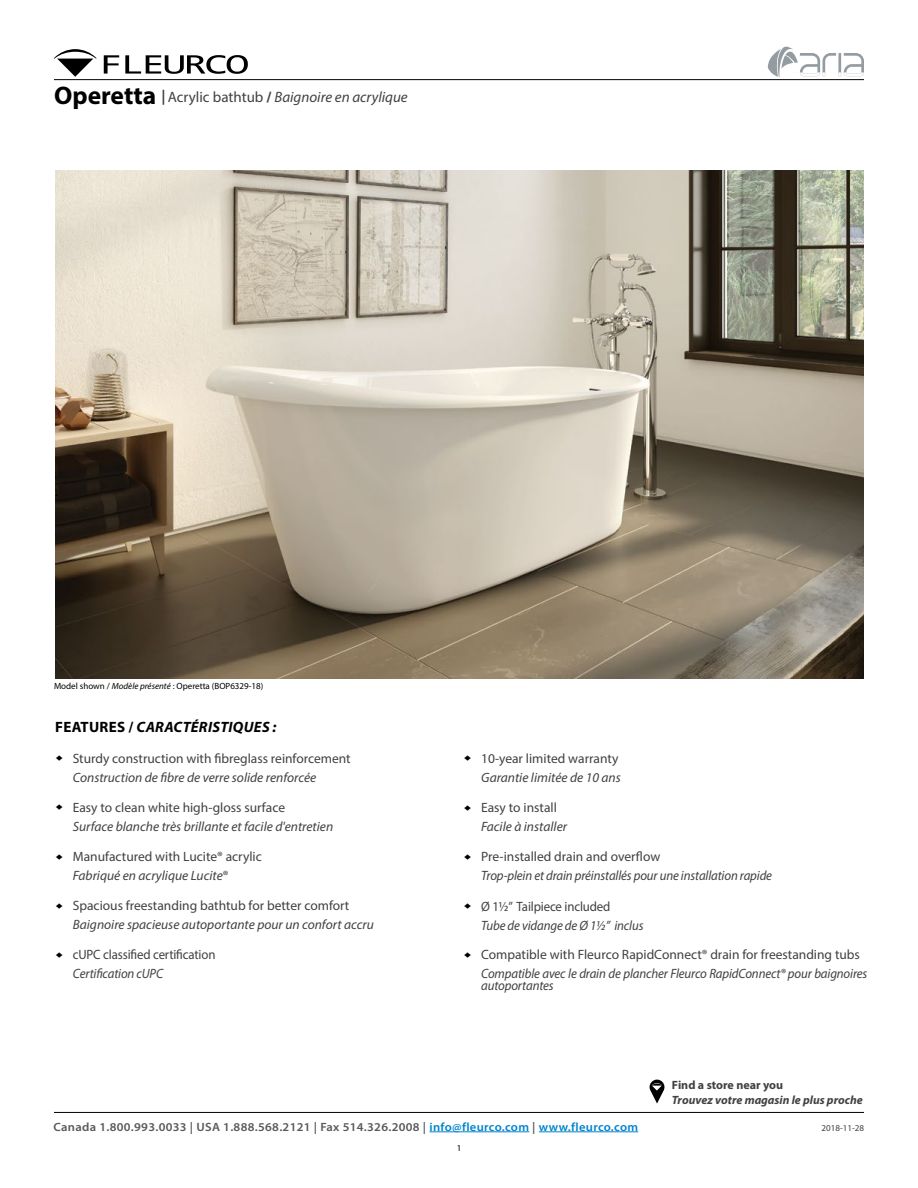
<style>
.page{position:relative;width:918px;height:1188px;background:#fff}
.page>*{position:absolute;margin:0;border:0;box-sizing:border-box;transform-origin:0 0}
.t1{font:italic 15px "Myriad Pro";color:#414042}
.t2{font:italic 700 15px "Myriad Pro";letter-spacing:.02em;color:#000}
.t3{font:13.5px/18.8px "Myriad Pro";color:#414042}
.t4{font:italic 13.5px/12px "Myriad Pro";letter-spacing:-.01em;color:#414042;scale:.95 1}
.t5{font:italic 13.5px "Myriad Pro";letter-spacing:-.01em;color:#414042}
.t6{font:13.5px "Myriad Pro";color:#414042;scale:.95 1}
.t7{font:600 12px "Myriad Pro";letter-spacing:.025em;color:#58595b;scale:1.05 1}
.t8{font:italic 700 12px "Myriad Pro";color:#414042}
.t9{font:700 12px "Myriad Pro";color:#414042}
.t10{font:10.8px "Arial";color:#000;scale:1.11 1}
.t11{font:9px "Myriad Pro";color:#000}
.t12{font:9px "Myriad Pro";color:#414042}
.s1{font-weight:700;font-style:normal;font-size:25.5px;color:#000}
.s2{font-weight:700}
.s3{font-style:normal}
.s4{font-weight:700;font-style:normal}
.s5{font-style:italic}
.s6{color:#0083cd}
</style>
<div class="page">
<hr style="left:54px;top:1112px;width:810px;height:1px;background:#000">
<hr style="left:429px;top:1132px;width:100px;height:1px;background:#0083cd">
<hr style="left:539px;top:1132px;width:99px;height:1px;background:#0083cd">
<hr style="left:54px;top:79px;width:810px;height:1px;background:#000">
<svg style="left:104px;top:55px;width:15px;height:19px"></svg>
<svg style="left:125px;top:55px;width:123px;height:19px"></svg>
<svg style="left:54px;top:49px;width:42px;height:28px"></svg>
<svg style="left:768px;top:46px;width:96px;height:31px"></svg>
<img style="left:55px;top:171px;width:809px;height:507px">
<svg style="left:650px;top:1080px;width:14px;height:24px"></svg>
<p class="t1" style="left:54px;top:88px;width:355px"><span class="s1">Operetta</span> <span class="s2">|</span> <span class="s3">Acrylic bathtub</span> <span class="s4">/</span> Baignoire en acrylique</p>
<p class="t11" style="left:54px;top:680px;width:211px">Model shown / <span class="s5">Modèle présenté</span> : Operetta (BOP6329-18)</p>
<p class="t2" style="left:55px;top:717px;width:223px"><span class="s3">FEATURES /</span> CARACTÉRISTIQUES :</p>
<p class="t3" style="left:73px;top:749px;width:280px">Sturdy construction with fibreglass reinforcement</p>
<p class="t5" style="left:73px;top:769px;width:245px">Construction de fibre de verre solide renforcée</p>
<p class="t10" style="left:67px;top:755px;width:7px;rotate:90deg">♦</p>
<p class="t10" style="left:475px;top:755px;width:7px;rotate:90deg">♦</p>
<p class="t3" style="left:481px;top:749px;width:139px">10-year limited warranty</p>
<p class="t5" style="left:481px;top:769px;width:141px">Garantie limitée de 10 ans</p>
<p class="t10" style="left:67px;top:804px;width:7px;rotate:90deg">♦</p>
<p class="t3" style="left:73px;top:798px;width:214px">Easy to clean white high-gloss surface</p>
<p class="t5" style="left:73px;top:818px;width:262px">Surface blanche très brillante et facile d'entretien</p>
<p class="t10" style="left:475px;top:805px;width:7px;rotate:90deg">♦</p>
<p class="t3" style="left:481px;top:798px;width:77px">Easy to install</p>
<p class="t5" style="left:481px;top:818px;width:87px">Facile à installer</p>
<p class="t10" style="left:67px;top:854px;width:7px;rotate:90deg">♦</p>
<p class="t3" style="left:73px;top:847px;width:190px">Manufactured with Lucite® acrylic<br><span class="s5">Fabriqué en acrylique Lucite</span>®</p>
<p class="t10" style="left:475px;top:854px;width:7px;rotate:90deg">♦</p>
<p class="t3" style="left:481px;top:847px;width:181px">Pre-installed drain and overflow</p>
<p class="t4" style="left:481px;top:869px;width:308px">Trop-plein et drain préinstallés pour une installation rapide</p>
<p class="t10" style="left:67px;top:903px;width:7px;rotate:90deg">♦</p>
<p class="t3" style="left:73px;top:896px;width:278px">Spacious freestanding bathtub for better comfort</p>
<p class="t5" style="left:73px;top:916px;width:303px">Baignoire spacieuse autoportante pour un confort accru</p>
<p class="t10" style="left:475px;top:903px;width:7px;rotate:90deg">♦</p>
<p class="t6" style="left:481px;top:898px;width:138px">Ø 1½” Tailpiece included</p>
<p class="t4" style="left:481px;top:919px;width:172px">Tube de vidange de Ø 1½” inclus</p>
<p class="t10" style="left:67px;top:952px;width:7px;rotate:90deg">♦</p>
<p class="t6" style="left:73px;top:947px;width:152px">cUPC classified certification</p>
<p class="t4" style="left:73px;top:967px;width:97px">Certification cUPC</p>
<p class="t10" style="left:475px;top:952px;width:7px;rotate:90deg">♦</p>
<p class="t3" style="left:481px;top:945px;width:380px">Compatible with Fleurco RapidConnect® drain for freestanding tubs</p>
<p class="t4" style="left:481px;top:967px;width:408px">Compatible avec le drain de plancher Fleurco RapidConnect® pour baignoires autoportantes</p>
<p class="t9" style="left:672px;top:1078px;width:113px">Find a store near you</p>
<p class="t8" style="left:672px;top:1092px;width:192px">Trouvez votre magasin le plus proche</p>
<p class="t7" style="left:54px;top:1119px;width:558px">Canada 1.800.993.0033 | USA 1.888.568.2121 | Fax 514.326.2008 | <span class="s6">info@fleurco.com</span> | <span class="s6">www.fleurco.com</span></p>
<p class="t12" style="left:822px;top:1122px;width:44px">2018-11-28</p>
<p class="t11" style="left:457px;top:1142px;width:6px">1</p>
</div>
